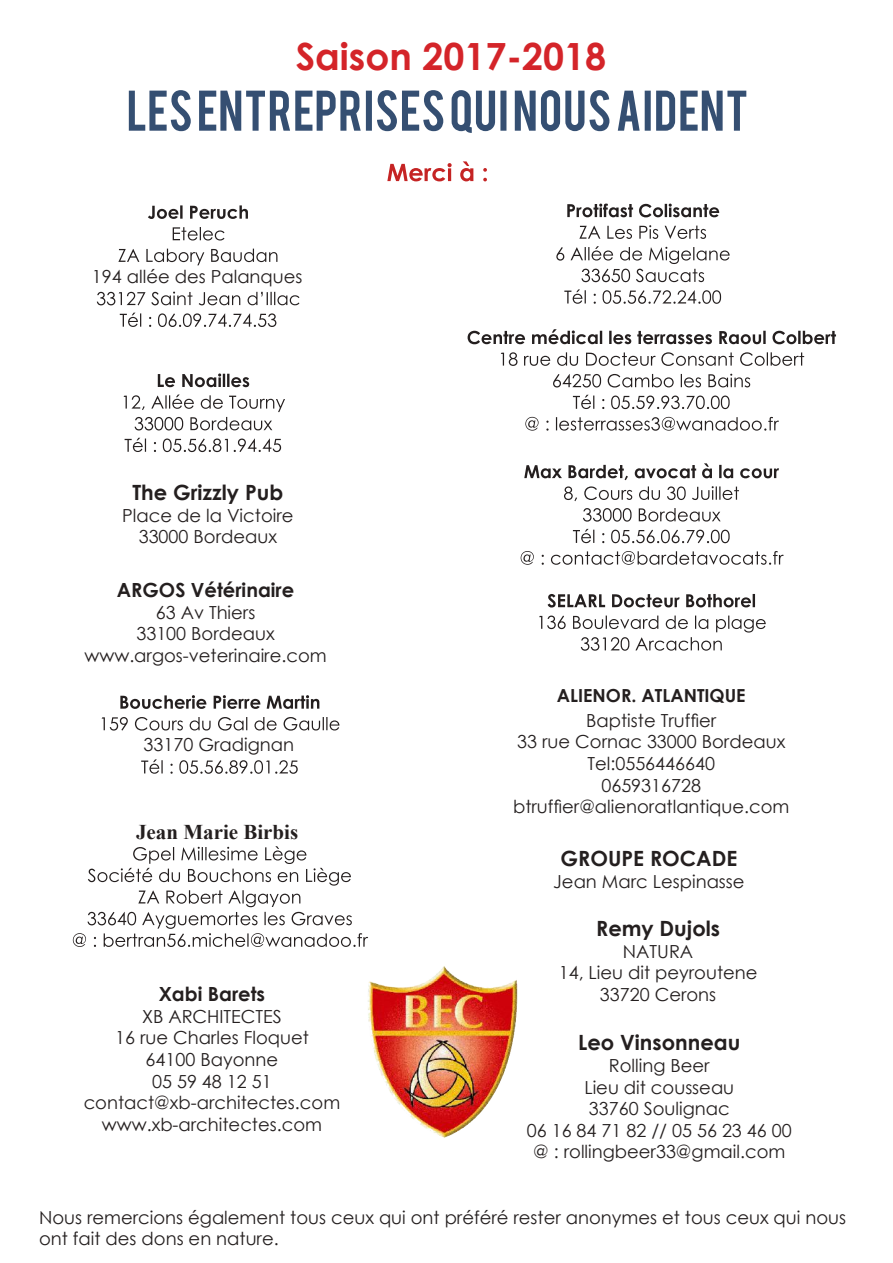
<style>
.page{position:relative;width:893px;height:1263px;background:#fff}
.page>*{position:absolute;margin:0;border:0;box-sizing:border-box;transform-origin:0 0}
.t1{font:700 37.5px "Century Gothic";color:#d42429}
.t2{font:700 21px "Century Gothic";color:#241f1f}
.t3{font:700 21px "Times New Roman";color:#241f1f}
.t4{font:700 19.5px "Century Gothic";color:#241f1f}
.t5{font:18px/21.6px "Century Gothic";color:#241f1f;text-align:center}
.t6{font:700 18px "Century Gothic";color:#241f1f}
</style>
<div class="page">
<svg style="left:564px;top:289px;width:157px;height:15px"></svg>
<svg style="left:556px;top:246px;width:174px;height:36px"></svg>
<svg style="left:579px;top:225px;width:127px;height:14px"></svg>
<svg style="left:567px;top:204px;width:152px;height:13px"></svg>
<svg style="left:387px;top:161px;width:100px;height:20px"></svg>
<svg style="left:129px;top:90px;width:617px;height:43px"></svg>
<svg style="left:539px;top:615px;width:227px;height:36px"></svg>
<svg style="left:548px;top:594px;width:207px;height:13px"></svg>
<svg style="left:521px;top:551px;width:263px;height:14px"></svg>
<svg style="left:573px;top:529px;width:157px;height:14px"></svg>
<svg style="left:583px;top:508px;width:138px;height:14px"></svg>
<svg style="left:564px;top:486px;width:175px;height:15px"></svg>
<svg style="left:524px;top:463px;width:255px;height:17px"></svg>
<svg style="left:525px;top:417px;width:254px;height:14px"></svg>
<svg style="left:573px;top:395px;width:157px;height:14px"></svg>
<svg style="left:553px;top:374px;width:197px;height:13px"></svg>
<svg style="left:501px;top:352px;width:303px;height:14px"></svg>
<svg style="left:468px;top:329px;width:368px;height:15px"></svg>
<svg style="left:125px;top:438px;width:156px;height:14px"></svg>
<svg style="left:124px;top:394px;width:161px;height:36px"></svg>
<svg style="left:158px;top:373px;width:91px;height:14px"></svg>
<svg style="left:73px;top:846px;width:295px;height:101px"></svg>
<svg style="left:120px;top:313px;width:156px;height:14px"></svg>
<svg style="left:97px;top:292px;width:202px;height:13px"></svg>
<svg style="left:118px;top:249px;width:159px;height:16px"></svg>
<svg style="left:173px;top:227px;width:51px;height:13px"></svg>
<svg style="left:148px;top:205px;width:100px;height:14px"></svg>
<svg style="left:141px;top:759px;width:157px;height:15px"></svg>
<svg style="left:102px;top:717px;width:237px;height:14px"></svg>
<svg style="left:120px;top:695px;width:199px;height:14px"></svg>
<img style="left:338px;top:939px;width:180px;height:199px">
<h1 class="t1" style="left:296px;top:28px;width:312px">Saison 2017-2018</h1>
<p class="t5" style="left:92px;top:265px;width:212px">194 allée des Palanques</p>
<p class="t2" style="left:132px;top:476px;width:152px">The Grizzly Pub</p>
<p class="t5" style="left:122px;top:504px;width:173px">Place de la Victoire<br>33000 Bordeaux</p>
<p class="t4" style="left:117px;top:575px;width:179px">ARGOS Vétérinaire</p>
<p class="t5" style="left:84px;top:601px;width:244px">63 Av Thiers<br>33100 Bordeaux www.argos-veterinaire.com</p>
<p class="t5" style="left:144px;top:733px;width:152px">33170 Gradignan</p>
<p class="t3" style="left:136px;top:817px;width:164px">Jean Marie Birbis</p>
<p class="t4" style="left:159px;top:979px;width:108px">Xabi Barets</p>
<p class="t5" style="left:84px;top:1005px;width:258px">XB ARCHITECTES<br>16 rue Charles Floquet<br>64100 Bayonne<br>05 59 48 12 51 contact@xb-architectes.com www.xb-architectes.com</p>
<p class="t6" style="left:557px;top:681px;width:190px">ALIENOR. ATLANTIQUE</p>
<p class="t5" style="left:513px;top:709px;width:278px">Baptiste Truffier<br>33 rue Cornac 33000 Bordeaux<br>Tel:0556446640<br>0659316728 btruffier@alienoratlantique.com</p>
<p class="t2" style="left:561px;top:843px;width:178px">GROUPE ROCADE</p>
<p class="t5" style="left:553px;top:870px;width:193px">Jean Marc Lespinasse</p>
<p class="t2" style="left:596px;top:912px;width:125px">Remy Dujols</p>
<p class="t5" style="left:559px;top:940px;width:200px">NATURA<br>14, Lieu dit peyroutene<br>33720 Cerons</p>
<p class="t2" style="left:578px;top:1027px;width:164px">Leo Vinsonneau</p>
<p class="t5" style="left:527px;top:1054px;width:267px">Rolling Beer<br>Lieu dit cousseau<br>33760 Soulignac<br>06 16 84 71 82 // 05 56 23 46 00 @ : rollingbeer33@gmail.com</p>
<p class="t5" style="left:39px;top:1206px;width:808px;text-align:left">Nous remercions également tous ceux qui ont préféré rester anonymes et tous ceux qui nous ont fait des dons en nature.</p>
</div>
